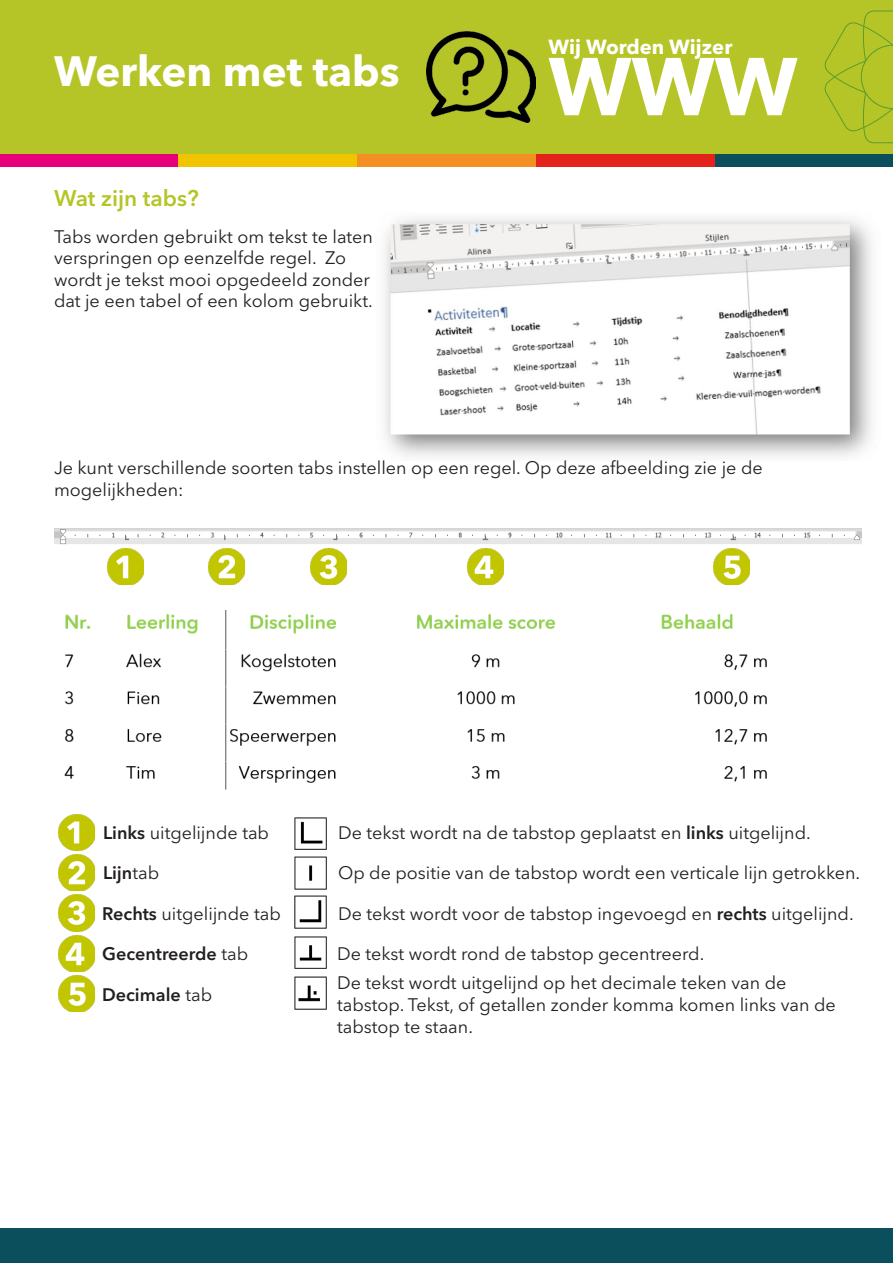
<style>
.page{position:relative;width:893px;height:1263px;background:#fff}
.page>*{position:absolute;margin:0;border:0;box-sizing:border-box;transform-origin:0 0}
.t1{font:700 81px "Avenir Next LT Pro";color:#fff}
.t2{font:700 42px "Avenir Next LT Pro";color:#fff}
.Kop_1_WWW{font:600 22.5px "Avenir Next LT Pro";color:#b5c527}
.t3{font:700 20.25px "Avenir Next LT Pro";color:#fff}
.t4{font:18px/21.6px "Avenir Next LT Pro";color:#231f20}
.t5{font:600 18px "Avenir Next LT Pro";color:#231f20}
.s1{font-weight:600}
.s2{font-weight:400}
</style>
<div class="page">
<div style="left:0;top:0;width:893px;height:154px;background:#b5c527"></div>
<div style="left:0;top:154px;width:179px;height:13px;background:#e6007a"></div>
<div style="left:714px;top:154px;width:179px;height:13px;background:#0c4f5c"></div>
<div style="left:536px;top:154px;width:178px;height:13px;background:#e4231d"></div>
<div style="left:357px;top:154px;width:179px;height:13px;background:#f48f23"></div>
<div style="left:179px;top:154px;width:178px;height:13px;background:#f1c400"></div>
<svg style="left:824px;top:11px;width:69px;height:132px"></svg>
<img style="left:426px;top:31px;width:110px;height:92px">
<div style="left:0;top:1229px;width:893px;height:34px;background:#0c4f5c"></div>
<img style="left:54px;top:528px;width:808px;height:262px">
<img style="left:310px;top:549px;width:36px;height:36px">
<img style="left:468px;top:549px;width:36px;height:36px">
<img style="left:713px;top:549px;width:36px;height:36px">
<img style="left:384px;top:218px;width:488px;height:238px">
<img style="left:107px;top:549px;width:37px;height:36px">
<img style="left:209px;top:549px;width:36px;height:36px">
<img style="left:58px;top:895px;width:37px;height:36px">
<img style="left:58px;top:935px;width:37px;height:36px">
<img style="left:58px;top:976px;width:37px;height:36px">
<img style="left:58px;top:814px;width:37px;height:36px">
<img style="left:58px;top:854px;width:37px;height:37px">
<img style="left:294px;top:817px;width:33px;height:33px">
<img style="left:294px;top:895px;width:33px;height:34px">
<img style="left:294px;top:936px;width:33px;height:33px">
<img style="left:294px;top:976px;width:33px;height:34px">
<img style="left:294px;top:856px;width:33px;height:34px">
<p class="t2" style="left:54px;top:45px;width:347px">Werken met tabs</p>
<p class="Kop_1_WWW" style="left:54px;top:185px;width:146px">Wat zijn tabs?</p>
<p class="t4" style="left:54px;top:225px;width:320px">Tabs worden gebruikt om tekst te laten verspringen op eenzelfde regel. Zo wordt je tekst mooi opgedeeld zonder dat je een tabel of een kolom gebruikt.</p>
<p class="t3" style="left:549px;top:35px;width:185px">Wij Worden Wijzer</p>
<h1 class="t1" style="left:549px;top:37px;width:251px">WWW</h1>
<p class="t4" style="left:54px;top:457px;width:710px">Je kunt verschillende soorten tabs instellen op een regel. Op deze afbeelding zie je de mogelijkheden:</p>
<p class="t4" style="left:103px;top:822px;width:167px"><span class="s1">Links</span> uitgelijnde tab</p>
<p class="t5" style="left:103px;top:862px;width:58px">Lijn<span class="s2">tab</span></p>
<p class="t4" style="left:102px;top:903px;width:180px"><span class="s1">Rechts</span> uitgelijnde tab</p>
<p class="t5" style="left:102px;top:943px;width:148px">Gecentreerde <span class="s2">tab</span></p>
<p class="t5" style="left:102px;top:983px;width:112px">Decimale <span class="s2">tab</span></p>
<p class="t4" style="left:338px;top:822px;width:474px">De tekst wordt na de tabstop geplaatst en <span class="s1">links</span> uitgelijnd.</p>
<p class="t4" style="left:338px;top:862px;width:524px">Op de positie van de tabstop wordt een verticale lijn getrokken.</p>
<p class="t4" style="left:338px;top:903px;width:517px">De tekst wordt voor de tabstop ingevoegd en <span class="s1">rechts</span> uitgelijnd.</p>
<p class="t4" style="left:337px;top:943px;width:369px">De tekst wordt rond de tabstop gecentreerd.</p>
<p class="t4" style="left:337px;top:972px;width:500px">De tekst wordt uitgelijnd op het decimale teken van de tabstop. Tekst, of getallen zonder komma komen links van de tabstop te staan.</p>
</div>
